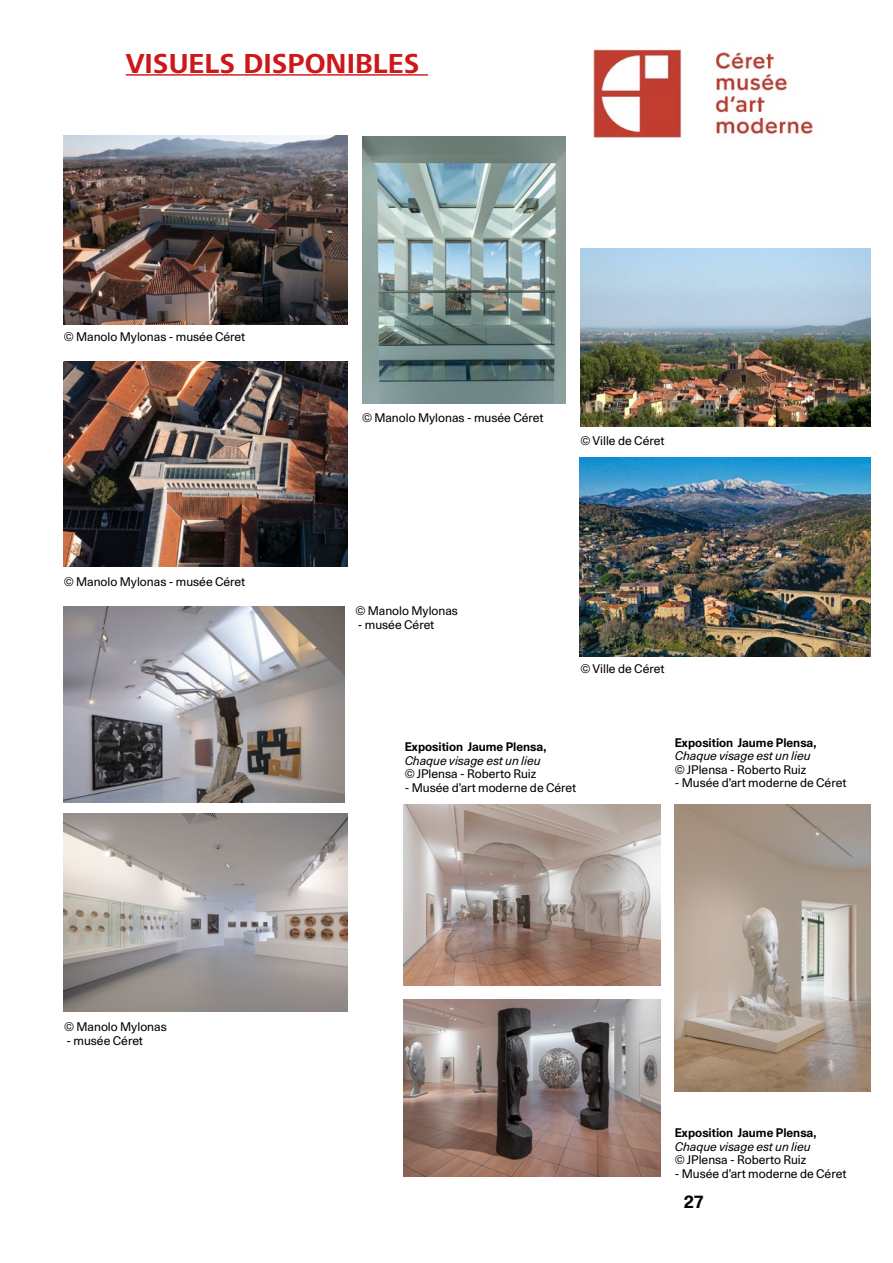
<style>
.page{position:relative;width:893px;height:1263px;background:#fff}
.page>*{position:absolute;margin:0;border:0;box-sizing:border-box;transform-origin:0 0}
.t1{font:700 28.5px "Frutiger Next";color:#cd1719}
.t2{font:700 18px "Unica 77 LL";color:#000}
.t3{font:12px "Unica 77 LL";color:#000}
.t4{font:700 12px "Unica 77 LL";color:#000}
.t5{font:italic 12px "Unica 77 LL";color:#000}
</style>
<div class="page">
<img style="left:594px;top:49px;width:219px;height:89px">
<img style="left:362px;top:136px;width:204px;height:268px">
<img style="left:675px;top:804px;width:195px;height:287px">
<img style="left:404px;top:804px;width:257px;height:181px">
<img style="left:404px;top:1000px;width:257px;height:176px">
<img style="left:64px;top:136px;width:283px;height:189px">
<img style="left:64px;top:361px;width:283px;height:205px">
<img style="left:580px;top:248px;width:290px;height:178px">
<img style="left:580px;top:457px;width:290px;height:199px">
<hr style="left:126px;top:74px;width:302px;height:2px;background:#cd1719">
<img style="left:64px;top:606px;width:281px;height:197px">
<img style="left:64px;top:813px;width:283px;height:198px">
<h1 class="t1" style="left:126px;top:47px;width:295px">VISUELS DISPONIBLES</h1>
<p class="t3" style="left:64px;top:329px;width:183px">© Manolo Mylonas - musée Céret</p>
<p class="t3" style="left:64px;top:574px;width:183px">© Manolo Mylonas - musée Céret</p>
<p class="t3" style="left:64px;top:1019px;width:104px">© Manolo Mylonas</p>
<p class="t3" style="left:67px;top:1032px;width:78px">- musée Céret</p>
<p class="t3" style="left:362px;top:410px;width:183px">© Manolo Mylonas - musée Céret</p>
<p class="t3" style="left:580px;top:432px;width:85px">© Ville de Céret</p>
<p class="t3" style="left:355px;top:603px;width:104px">© Manolo Mylonas</p>
<p class="t3" style="left:358px;top:616px;width:78px">- musée Céret</p>
<p class="t3" style="left:580px;top:661px;width:85px">© Ville de Céret</p>
<p class="t4" style="left:405px;top:739px;width:143px">Exposition Jaume Plensa,</p>
<p class="t5" style="left:405px;top:752px;width:137px">Chaque visage est un lieu</p>
<p class="t3" style="left:405px;top:766px;width:133px">© JPlensa - Roberto Ruiz</p>
<p class="t3" style="left:405px;top:779px;width:173px">- Musée d’art moderne de Céret</p>
<p class="t4" style="left:675px;top:734px;width:143px">Exposition Jaume Plensa,</p>
<p class="t5" style="left:675px;top:748px;width:137px">Chaque visage est un lieu</p>
<p class="t3" style="left:675px;top:762px;width:133px">© JPlensa - Roberto Ruiz</p>
<p class="t3" style="left:675px;top:775px;width:173px">- Musée d’art moderne de Céret</p>
<p class="t4" style="left:675px;top:1125px;width:143px">Exposition Jaume Plensa,</p>
<p class="t5" style="left:675px;top:1138px;width:137px">Chaque visage est un lieu</p>
<p class="t3" style="left:675px;top:1152px;width:133px">© JPlensa - Roberto Ruiz</p>
<p class="t3" style="left:675px;top:1165px;width:173px">- Musée d’art moderne de Céret</p>
<h2 class="t2" style="left:684px;top:1189px;width:21px">27</h2>
</div>
